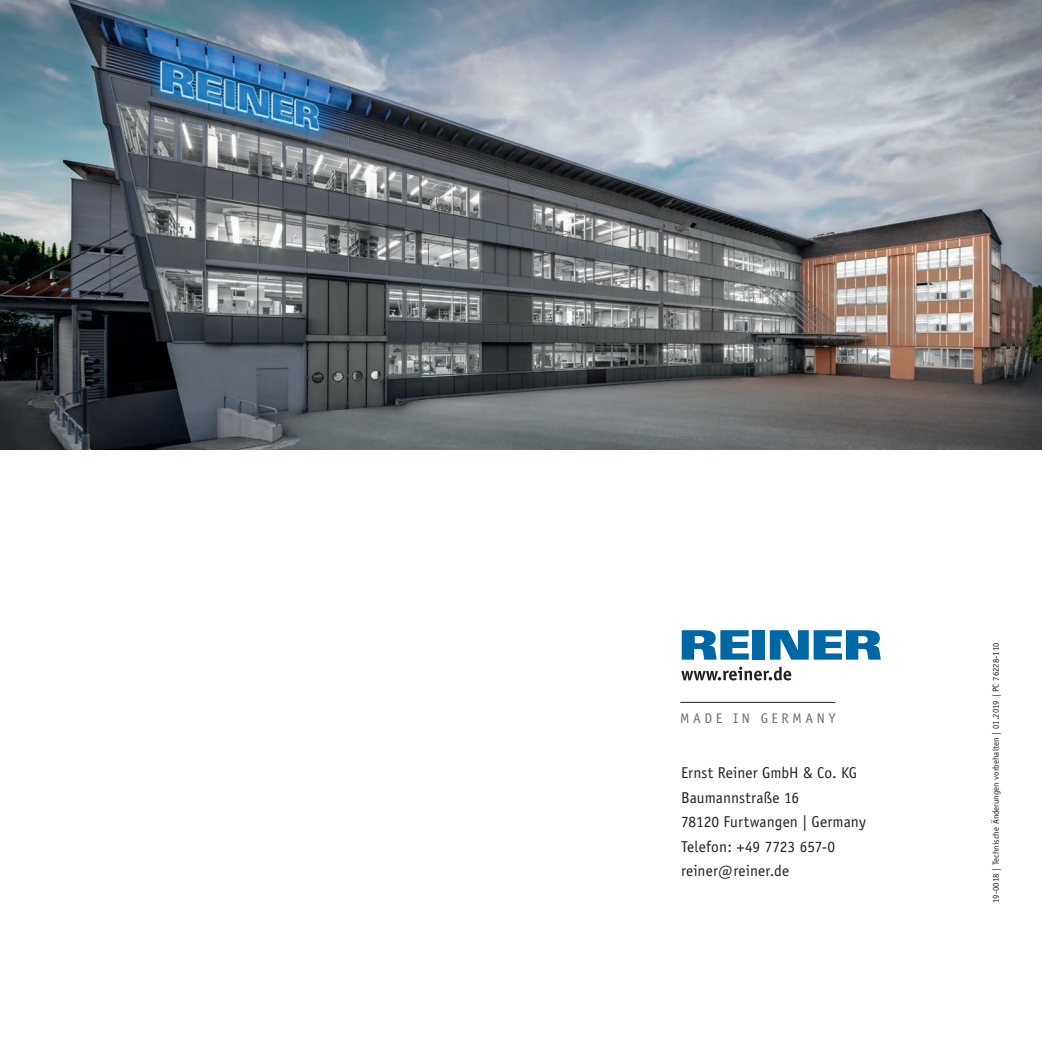
<style>
.page{position:relative;width:1042px;height:1042px;background:#fff}
.page>*{position:absolute;margin:0;border:0;box-sizing:border-box;transform-origin:0 0}
.t1{font:15.75px/24.5px "Officina Sans";letter-spacing:.005em;color:#231f20}
.t2{font:14px "Officina Sans";letter-spacing:.255em;color:#6c6d70}
.t3{font:8.75px "Officina Sans";color:#231f20}
</style>
<div class="page">
<img style="left:0;top:0;width:1042px;height:449px">
<svg style="left:682px;top:630px;width:67px;height:29px"></svg>
<div style="left:753px;top:630px;width:12px;height:29px;background:#0067a5"></div>
<svg style="left:770px;top:630px;width:111px;height:29px"></svg>
<svg style="left:681px;top:667px;width:110px;height:13px"></svg>
<hr style="left:680px;top:702px;width:155px;height:1px;background:#231f20">
<p class="t2" style="left:680px;top:710px;width:157px">MADE IN GERMANY</p>
<p class="t1" style="left:681px;top:761px;width:186px">Ernst Reiner GmbH &amp; Co. KG<br>Baumannstraße 16<br>78120 Furtwangen | Germany<br>Telefon: +49 7723 657-0 reiner@reiner.de</p>
<p class="t3" style="left:991px;top:903px;width:262px;rotate:-90deg">19-0018 | Technische Änderungen vorbehalten | 01.2019 | PC 76228-110</p>
</div>
